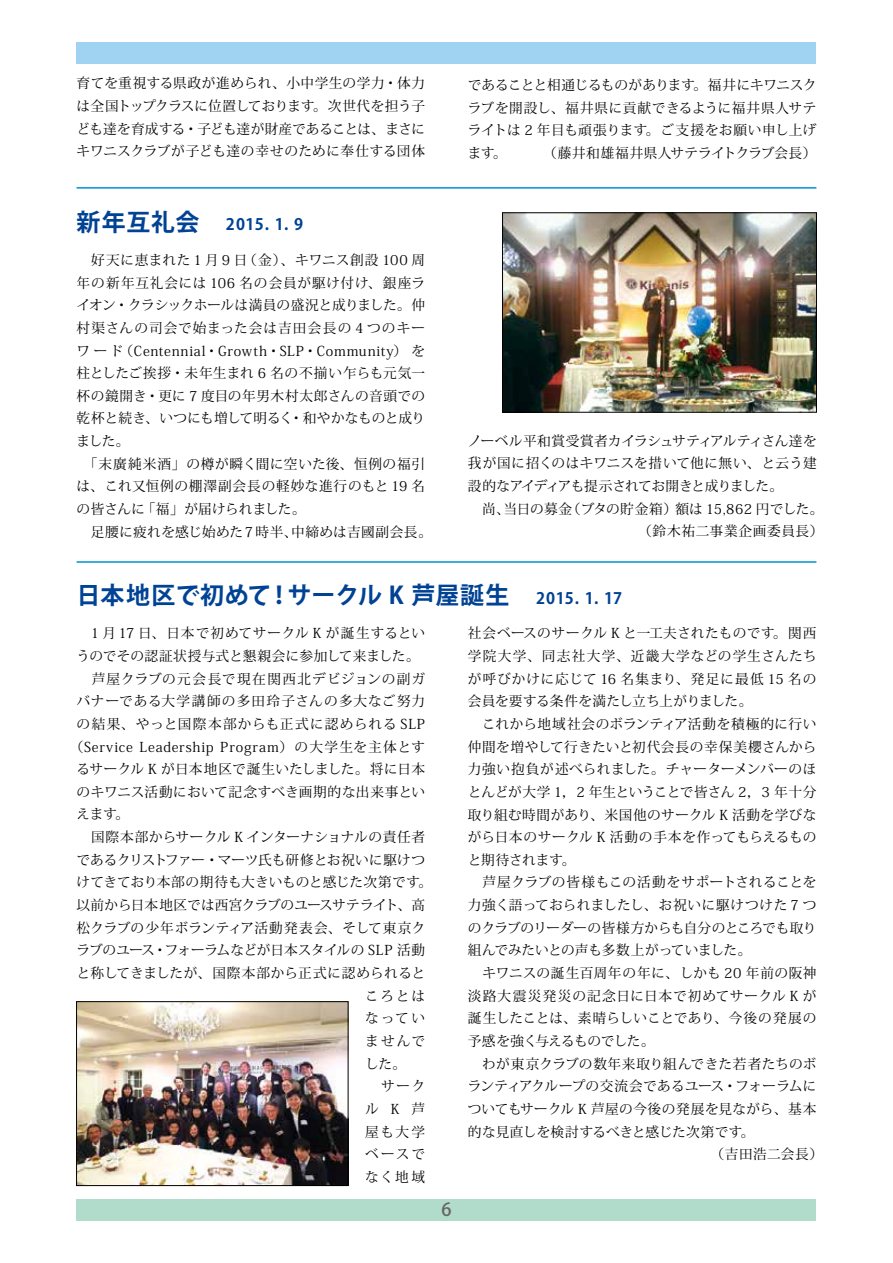
<style>
.page{position:relative;width:893px;height:1263px;background:#fff}
.page>*{position:absolute;margin:0;border:0;box-sizing:border-box;transform-origin:0 0}
.t1{font:700 24px "Koz Go Pro";letter-spacing:.015em;color:#004294}
.t2{font:500 18px "Koz Go Pro";color:#666464}
.t3{font:700 15.75px "Koz Go Pro";color:#004294}
.t4{font:13.65px/22.6px "Koz Min Pro";letter-spacing:.025em;color:#000;text-align:justify}
.t5{font:13.65px "Koz Min Pro";color:#000}
.t6{font:13.65px "Koz Min Pro";letter-spacing:.07em;color:#000}
.t7{font:13.65px "Koz Min Pro";letter-spacing:.08em;color:#000}
.t8{font:13.65px "Koz Min Pro";letter-spacing:.005em;color:#000}
.t9{font:13.65px "Koz Min Pro";letter-spacing:-.005em;color:#000}
.t10{font:13.65px "Koz Min Pro";letter-spacing:-.035em;color:#000}
.t11{font:13.65px "Koz Min Pro";letter-spacing:.05em;color:#000}
.t12{font:13.65px "Koz Min Pro";letter-spacing:.065em;color:#000}
.t13{font:13.65px "Koz Min Pro";letter-spacing:-.01em;color:#000}
.t14{font:13.65px "Koz Min Pro";letter-spacing:.06em;color:#000}
.t15{font:13.65px "Koz Min Pro";letter-spacing:-.04em;color:#000}
.t16{font:13.65px "Koz Min Pro";letter-spacing:.085em;color:#000}
.s1{font-size:24px}
.s2{font-size:15.75px}
</style>
<div class="page">
<div style="left:77px;top:43px;width:739px;height:21px;background:#a0d2f2"></div>
<div style="left:77px;top:1199px;width:739px;height:21px;background:#b1dbcb"></div>
<hr style="left:77px;top:187px;width:739px;height:2px;background:#0093d4">
<hr style="left:77px;top:561px;width:739px;height:2px;background:#0093d4">
<img style="left:504px;top:215px;width:311px;height:195px">
<div style="left:502px;top:213px;width:315px;height:199px;border:1px solid #000"></div>
<img style="left:78px;top:1003px;width:268px;height:181px">
<div style="left:76px;top:1001px;width:272px;height:185px;border:1px solid #000"></div>
<p class="t4" style="left:77px;top:72px;width:350px">育てを重視する県政が進められ、小中学生の学力・体力は全国トップクラスに位置しております。次世代を担う子ども達を育成する・子ども達が財産であることは、まさにキワニスクラブが子ども達の幸せのために奉仕する団体</p>
<p class="t4" style="left:468px;top:73px;width:350px">であることと相通じるものがあります。福井にキワニスクラブを開設し、福井県に貢献できるように福井県人サテライトは 2 年目も頑張ります。ご支援をお願い申し上げます。　　　（藤井和雄福井県人サテライトクラブ会長）</p>
<p class="t3" style="left:77px;top:214px;width:228px"><span class="s1">新年互礼会　</span>2015. 1. 9</p>
<p class="t4" style="left:77px;top:248px;width:357px;text-align:left">　好天に恵まれた 1 月 9 日（金）、キワニス創設 100 周年の新年互礼会には 106 名の会員が駆け付け、銀座ライオン・クラシックホールは満員の盛況と成りました。仲村渠さんの司会で始まった会は吉田会長の 4 つのキーワード（Centennial・Growth・SLP・Community）を柱としたご挨拶・未年生まれ 6 名の不揃い乍らも元気一杯の鏡開き・更に 7 度目の年男木村太郎さんの音頭での乾杯と続き、いつにも増して明るく・和やかなものと成りました。<br>　「末廣純米酒」の樽が瞬く間に空いた後、恒例の福引は、これ又恒例の棚澤副会長の軽妙な進行のもと 19 名の皆さんに「福」が届けられました。<br>　足腰に疲れを感じ始めた7 時半、中締めは吉國副会長。</p>
<p class="t4" style="left:468px;top:429px;width:350px">ノーベル平和賞受賞者カイラシュサティアルティさん達を</p>
<p class="t4" style="left:468px;top:452px;width:350px">我が国に招くのはキワニスを措いて他に無い、と云う建</p>
<p class="t15" style="left:468px;top:476px;width:317px">設的なアイディアも提示されてお開きと成りました。</p>
<p class="t4" style="left:468px;top:497px;width:357px">　尚、当日の募金（ブタの貯金箱）額は 15,862 円でした。</p>
<p class="t11" style="left:638px;top:522px;width:187px">（鈴木祐二事業企画委員長）</p>
<h1 class="t1" style="left:77px;top:580px;width:547px">日本地区で初めて！サークル K 芦屋誕生　<span class="s2">2015. 1. 17</span></h1>
<p class="t11" style="left:77px;top:624px;width:350px">　1 月17 日、日本で初めてサークル K が誕生するとい</p>
<p class="t4" style="left:77px;top:644px;width:345px">うのでその認証状授与式と懇親会に参加して来ました。</p>
<p class="t7" style="left:77px;top:669px;width:350px">　芦屋クラブの元会長で現在関西北デビジョンの副ガ</p>
<p class="t7" style="left:77px;top:691px;width:350px">バナーである大学講師の多田玲子さんの多大なご努力</p>
<p class="t6" style="left:77px;top:714px;width:350px">の結果、やっと国際本部からも正式に認められる SLP</p>
<p class="t12" style="left:70px;top:737px;width:357px">（Service Leadership Program）の大学生を主体とす</p>
<p class="t4" style="left:77px;top:757px;width:350px">るサークル K が日本地区で誕生いたしました。将に日本</p>
<p class="t4" style="left:77px;top:780px;width:350px">のキワニス活動において記念すべき画期的な出来事とい</p>
<p class="t4" style="left:77px;top:803px;width:54px">えます。</p>
<p class="t4" style="left:77px;top:825px;width:350px">　国際本部からサークル K インターナショナルの責任者</p>
<p class="t5" style="left:77px;top:850px;width:350px">であるクリストファー・マーツ氏も研修とお祝いに駆けつ</p>
<p class="t8" style="left:77px;top:873px;width:357px">けてきており本部の期待も大きいものと感じた次第です。</p>
<p class="t5" style="left:77px;top:895px;width:350px">以前から日本地区では西宮クラブのユースサテライト、高</p>
<p class="t4" style="left:77px;top:916px;width:350px">松クラブの少年ボランティア活動発表会、そして東京ク</p>
<p class="t13" style="left:77px;top:941px;width:350px">ラブのユース・フォーラムなどが日本スタイルの SLP 活動</p>
<p class="t4" style="left:77px;top:961px;width:350px">と称してきましたが、国際本部から正式に認められると</p>
<p class="t4" style="left:365px;top:984px;width:61px">ころとは</p>
<p class="t4" style="left:365px;top:1006px;width:61px">なってい</p>
<p class="t4" style="left:365px;top:1029px;width:61px">ませんで</p>
<p class="t4" style="left:365px;top:1052px;width:42px">した。</p>
<p class="t4" style="left:365px;top:1074px;width:61px">　サーク</p>
<p class="t4" style="left:365px;top:1097px;width:61px">ルK芦</p>
<p class="t4" style="left:365px;top:1120px;width:61px">屋も大学</p>
<p class="t4" style="left:365px;top:1142px;width:61px">ベースで</p>
<p class="t4" style="left:365px;top:1165px;width:61px">なく地域</p>
<p class="t4" style="left:468px;top:621px;width:350px">社会ベースのサークル K と一工夫されたものです。関西</p>
<p class="t16" style="left:468px;top:646px;width:350px">学院大学、同志社大学、近畿大学などの学生さんたち</p>
<p class="t14" style="left:468px;top:669px;width:350px">が呼びかけに応じて 16 名集まり、発足に最低 15 名の</p>
<p class="t8" style="left:468px;top:691px;width:286px">会員を要する条件を満たし立ち上がりました。</p>
<p class="t4" style="left:468px;top:712px;width:350px">　これから地域社会のボランティア活動を積極的に行い</p>
<p class="t4" style="left:468px;top:735px;width:350px">仲間を増やして行きたいと初代会長の幸保美櫻さんから</p>
<p class="t4" style="left:468px;top:757px;width:350px">力強い抱負が述べられました。チャーターメンバーのほ</p>
<p class="t9" style="left:468px;top:782px;width:350px">とんどが大学 1，2 年生ということで皆さん 2，3 年十分</p>
<p class="t4" style="left:468px;top:803px;width:350px">取り組む時間があり、米国他のサークル K 活動を学びな</p>
<p class="t4" style="left:468px;top:825px;width:350px">がら日本のサークル K 活動の手本を作ってもらえるもの</p>
<p class="t5" style="left:468px;top:850px;width:109px">と期待されます。</p>
<p class="t4" style="left:468px;top:871px;width:350px">　芦屋クラブの皆様もこの活動をサポートされることを</p>
<p class="t4" style="left:468px;top:893px;width:350px">力強く語っておられましたし、お祝いに駆けつけた 7 つ</p>
<p class="t10" style="left:468px;top:918px;width:350px">のクラブのリーダーの皆様方からも自分のところでも取り</p>
<p class="t9" style="left:468px;top:941px;width:285px">組んでみたいとの声も多数上がっていました。</p>
<p class="t4" style="left:468px;top:961px;width:350px">　キワニスの誕生百周年の年に、しかも 20 年前の阪神</p>
<p class="t6" style="left:468px;top:986px;width:350px">淡路大震災発災の記念日に日本で初めてサークル K が</p>
<p class="t4" style="left:468px;top:1006px;width:350px">誕生したことは、素晴らしいことであり、今後の発展の</p>
<p class="t10" style="left:468px;top:1031px;width:189px">予感を強く与えるものでした。</p>
<p class="t4" style="left:468px;top:1052px;width:350px">　わが東京クラブの数年来取り組んできた若者たちのボ</p>
<p class="t4" style="left:468px;top:1074px;width:350px">ランティアクループの交流会であるユース・フォーラムに</p>
<p class="t4" style="left:468px;top:1097px;width:350px">ついてもサークル K 芦屋の今後の発展を見ながら、基本</p>
<p class="t4" style="left:468px;top:1120px;width:288px">的な見直しを検討するべきと感じた次第です。</p>
<p class="t4" style="left:710px;top:1142px;width:114px">（吉田浩二会長）</p>
<h2 class="t2" style="left:441px;top:1198px;width:12px">6</h2>
</div>
